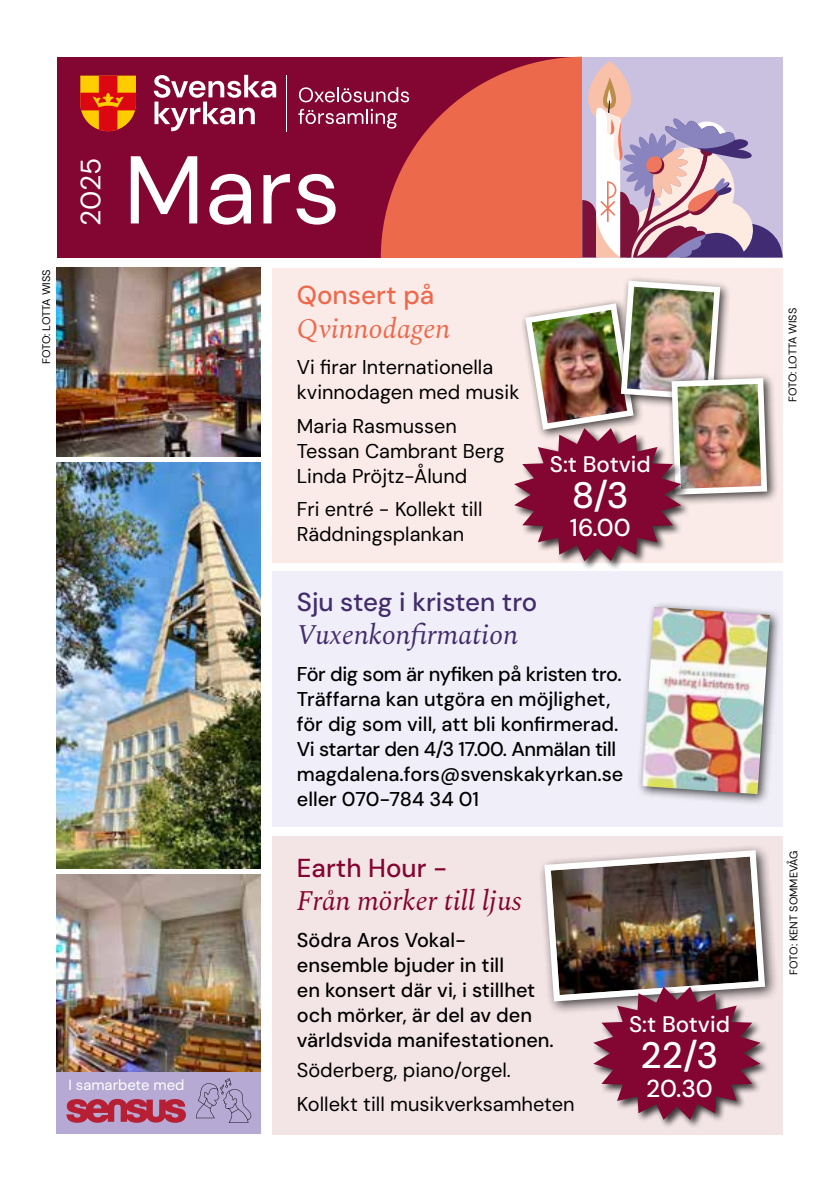
<style>
.page{position:relative;width:840px;height:1191px;background:#fff}
.page>*{position:absolute;margin:0;border:0;box-sizing:border-box;transform-origin:0 0}
.t1{font:96px "DM Sans";color:#fff}
.t2{font:500 36.8px "DM Sans";color:#fff}
.t3{font:italic 28px "Spectral";color:#830531}
.t4{font:italic 28px "Spectral";color:#422c6b}
.t5{font:italic 28px "Spectral";color:#ed694b}
.t6{font:28px "DM Sans";color:#fff}
.t7{font:500 26px "DM Sans";color:#422c6b}
.t8{font:500 26px "DM Sans";color:#830531}
.t9{font:500 26px "DM Sans";color:#ed694b}
.t10{font:500 24.6px "DM Sans";color:#fff}
.t11{font:500 22.4px "DM Sans";color:#fff}
.t12{font:500 20px/25px "DM Sans";color:#000}
.t13{font:20px/25px "DM Sans";color:#000}
.t14{font:14.8px "DM Sans";color:#fff}
.t15{font:11px "DM Sans";letter-spacing:-.02em;color:#000}
.t16{font:11px "DM Sans";color:#000}
</style>
<div class="page">
<div style="left:57px;top:1070px;width:204px;height:64px;background:#b6aad4"></div>
<svg style="left:66px;top:1098px;width:120px;height:24px"></svg>
<svg style="left:196px;top:1078px;width:55px;height:45px"></svg>
<div style="left:57px;top:57px;width:529px;height:200px;background:#830531"></div>
<svg style="left:380px;top:57px;width:202px;height:201px;fill:#ed694b"></svg>
<div style="left:582px;top:57px;width:200px;height:200px;background:#cac1e1"></div>
<svg style="left:582px;top:61px;width:200px;height:196px"></svg>
<img style="left:57px;top:462px;width:204px;height:406px">
<img style="left:57px;top:268px;width:204px;height:188px">
<img style="left:57px;top:874px;width:204px;height:198px">
<svg style="left:80px;top:76px;width:56px;height:55px;background:#e0570d"></svg>
<svg style="left:154px;top:75px;width:122px;height:56px"></svg>
<hr style="left:286px;top:75px;width:1px;height:56px;background:#fff">
<svg style="left:299px;top:87px;width:110px;height:15px"></svg>
<svg style="left:298px;top:109px;width:99px;height:20px"></svg>
<div style="left:272px;top:268px;width:510px;height:295px;background:#faebe8"></div>
<div style="left:272px;top:836px;width:510px;height:298px;background:#f3e4e6"></div>
<div style="left:665px;top:372px;width:113px;height:134px;background:#000;opacity:.75"></div>
<div style="left:537px;top:843px;width:241px;height:172px;background:#000;opacity:.75"></div>
<div style="left:513px;top:427px;width:177px;height:144px;background:#000;opacity:.75"></div>
<img style="left:514px;top:278px;width:255px;height:283px">
<div style="left:272px;top:571px;width:510px;height:255px;background:#f0eef8"></div>
<div style="left:635px;top:600px;width:146px;height:206px;background:#000;opacity:.75"></div>
<img style="left:641px;top:607px;width:128px;height:187px">
<div style="left:592px;top:985px;width:177px;height:144px;background:#000;opacity:.75"></div>
<img style="left:541px;top:847px;width:226px;height:272px">
<p class="t15" style="left:39px;top:364px;width:96px;rotate:-90deg">FOTO: LOTTA WISS</p>
<h3 class="t6" style="left:73px;top:226px;width:70px;rotate:-90deg">2025</h3>
<h1 class="t1" style="left:123px;top:131px;width:218px">Mars</h1>
<h3 class="t9" style="left:297px;top:279px;width:139px">Qonsert på</h3>
<h3 class="t5" style="left:297px;top:308px;width:155px">Qvinnodagen</h3>
<p class="t13" style="left:297px;top:354px;width:224px">Vi firar Internationella kvinnodagen med musik</p>
<p class="t13" style="left:297px;top:413px;width:209px">Maria Rasmussen<br>Tessan Cambrant Berg<br>Linda Pröjtz-Ålund</p>
<p class="t13" style="left:297px;top:496px;width:187px">Fri entré - Kollekt till<br>Räddningsplankan</p>
<p class="t11" style="left:549px;top:450px;width:102px">S:t Botvid</p>
<h2 class="t2" style="left:571px;top:472px;width:58px">8/3</h2>
<p class="t10" style="left:569px;top:512px;width:62px">16.00</p>
<h3 class="t7" style="left:297px;top:585px;width:242px">Sju steg i kristen tro</h3>
<h3 class="t4" style="left:297px;top:615px;width:223px">Vuxenkonfirmation</h3>
<p class="t12" style="left:297px;top:661px;width:328px">För dig som är nyfiken på kristen tro.<br>Träffarna kan utgöra en möjlighet, för dig som vill, att bli konfirmerad.<br>Vi startar den 4/3 17.00. Anmälan till magdalena.fors@svenskakyrkan.se eller 070-784 34 01</p>
<p class="t14" style="left:69px;top:1076px;width:117px">I samarbete med</p>
<h3 class="t8" style="left:297px;top:851px;width:152px">Earth Hour -</h3>
<h3 class="t3" style="left:297px;top:880px;width:226px">Från mörker till ljus</h3>
<p class="t12" style="left:297px;top:927px;width:258px">Södra Aros Vokal&shy;ensemble bjuder in till<br>en konsert där vi, i stillhet och mörker, är del av den världsvida manifestationen.</p>
<p class="t13" style="left:297px;top:1053px;width:279px;line-height:33.6px">Söderberg, piano/orgel.<br>Kollekt till musikverksamheten</p>
<p class="t11" style="left:628px;top:1010px;width:102px">S:t Botvid</p>
<h2 class="t2" style="left:640px;top:1032px;width:79px">22/3</h2>
<p class="t10" style="left:645px;top:1073px;width:68px">20.30</p>
<p class="t15" style="left:785px;top:402px;width:96px;rotate:-90deg">FOTO: LOTTA WISS</p>
<p class="t16" style="left:786px;top:974px;width:125px;rotate:-90deg">FOTO: KENT SOMMEVÅG</p>
</div>
